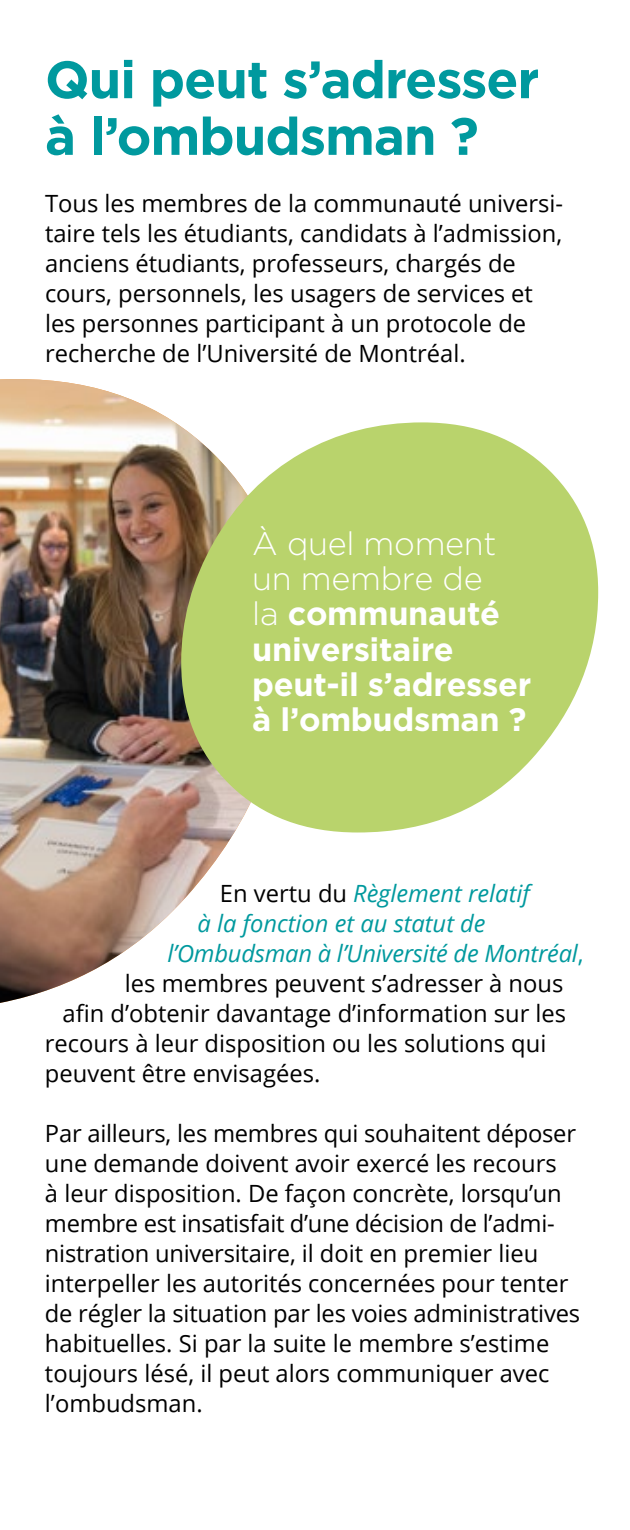
<style>
.page{position:relative;width:630px;height:1530px;background:#fff}
.page>*{position:absolute;margin:0;border:0;box-sizing:border-box;transform-origin:0 0}
.t1{font:700 52.5px/56.8px "Gotham HTF";letter-spacing:-.02em;color:#00999e}
.t2{font:700 32.5px/35px "Gotham HTF";letter-spacing:-.01em;color:#fff}
.t3{font:23.75px/30px "Open Sans";color:#000}
.t4{font:italic 23.75px "Open Sans";color:#00999e}
.s1{font-weight:300}
.s2{font-style:normal;color:#000}
.s3{font-style:normal}
</style>
<div class="page">
<img style="left:0;top:379px;width:234px;height:624px">
<svg style="left:181px;top:422px;width:417px;height:411px;background:#c1d482"></svg>
<h1 class="t1" style="left:45px;top:50px;width:496px">Qui peut s’adresser à l’ombudsman ?</h1>
<p class="t3" style="left:45px;top:188px;width:520px">Tous les membres de la communauté universi&shy;taire tels les étudiants, candidats à l’admission, anciens étudiants, professeurs, chargés de cours, personnels, les usagers de services et les personnes participant à un protocole de recherche de l’Université de Montréal.</p>
<h2 class="t2" style="left:252px;top:526px;width:281px"><span class="s1">À quel moment un membre de<br>la</span> communauté universitaire peut-il s’adresser à l’ombudsman ?</h2>
<p class="t4" style="left:220px;top:877px;width:311px"><span class="s2">En vertu du</span> Règlement relatif</p>
<p class="t4" style="left:197px;top:907px;width:290px">à la fonction et au statut de</p>
<p class="t4" style="left:168px;top:937px;width:418px">l’Ombudsman à l’Université de Montréal<span class="s3">,</span></p>
<p class="t3" style="left:125px;top:968px;width:440px">les membres peuvent s’adresser à nous</p>
<p class="t3" style="left:62px;top:998px;width:505px">afin d’obtenir davantage d’information sur les</p>
<p class="t3" style="left:45px;top:1028px;width:503px">recours à leur disposition ou les solutions qui</p>
<p class="t3" style="left:45px;top:1058px;width:277px">peuvent être envisagées.</p>
<p class="t3" style="left:45px;top:1118px;width:537px">Par ailleurs, les membres qui souhaitent déposer une demande doivent avoir exercé les recours<br>à leur disposition. De façon concrète, lorsqu’un membre est insatisfait d’une décision de l’admi&shy;nistration universitaire, il doit en premier lieu interpeller les autorités concernées pour tenter de régler la situation par les voies administratives habituelles. Si par la suite le membre s’estime toujours lésé, il peut alors communiquer avec l’ombudsman.</p>
</div>
